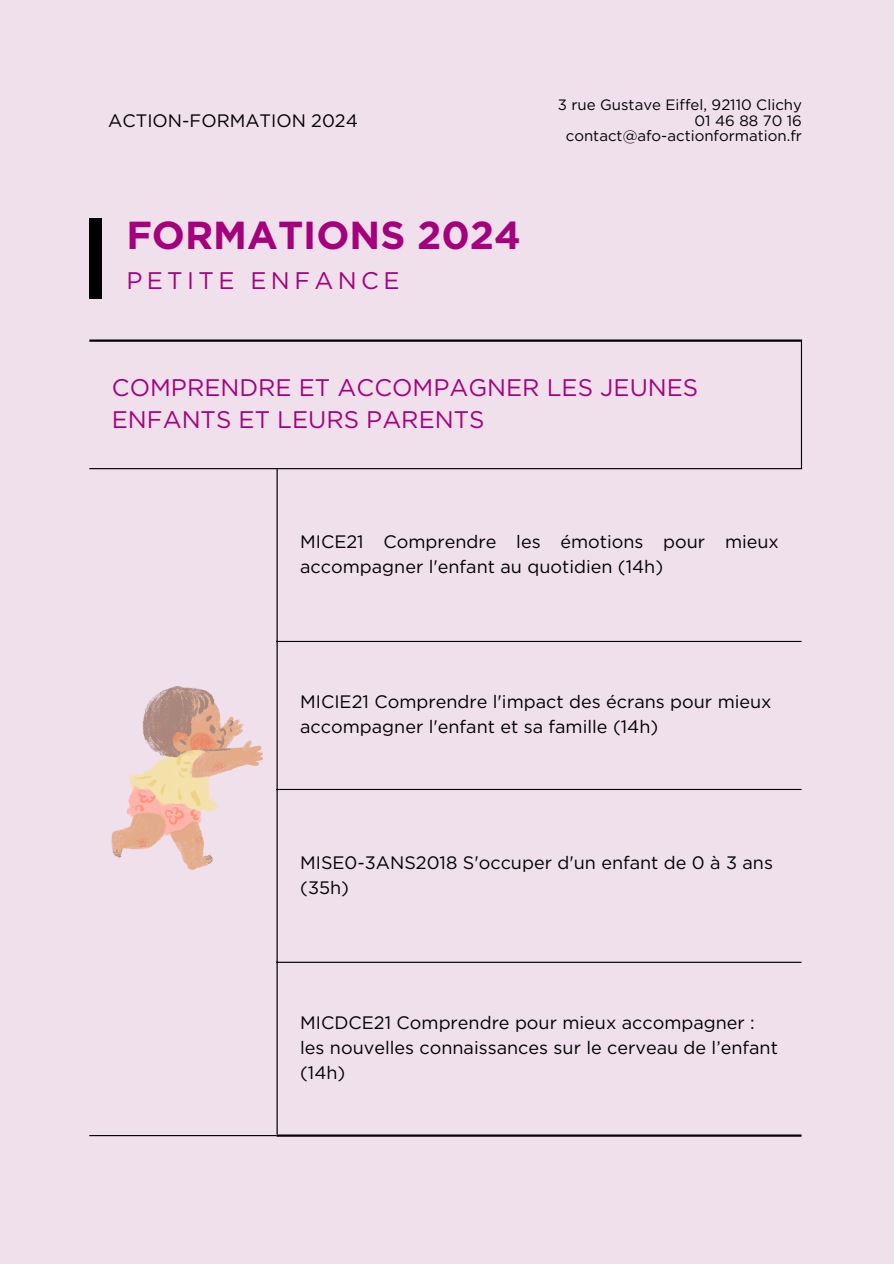
<style>
.page{position:relative;width:894px;height:1264px;background:#fff}
.page>*{position:absolute;margin:0;border:0;box-sizing:border-box;transform-origin:0 0}
.t1{font:700 39px "Gotham";color:#a5017c}
.t2{font:24px/32.7px "Gotham";color:#a5017c}
.t3{font:24px "Gotham";letter-spacing:.185em;color:#a5017c}
.t4{font:18px/24.8px "Gotham";color:#000}
.t5{font:15px/15.8px "Gotham";color:#000;text-align:right}
</style>
<div class="page">
<div style="left:0;top:0;width:893px;height:1263px;background:#efe0eb"></div>
<hr style="left:276px;top:469px;width:1px;height:665px;background:#000">
<hr style="left:800px;top:342px;width:1px;height:126px;background:#000">
<hr style="left:89px;top:468px;width:712px;height:1px;background:#000">
<hr style="left:276px;top:641px;width:525px;height:1px;background:#000">
<hr style="left:276px;top:789px;width:525px;height:1px;background:#000">
<hr style="left:276px;top:961px;width:525px;height:1px;background:#000">
<hr style="left:89px;top:1134px;width:187px;height:2px;background:#000">
<hr style="left:89px;top:339px;width:712px;height:3px;background:#000">
<hr style="left:276px;top:1134px;width:525px;height:2px;background:#000">
<div style="left:89px;top:218px;width:13px;height:80px;background:#000"></div>
<img style="left:111px;top:687px;width:151px;height:182px">
<p class="t4" style="left:108px;top:108px;width:251px">ACTION-FORMATION 2024</p>
<p class="t1" style="left:126px;top:211px;width:396px">FORMATIONS 2024</p>
<p class="t3" style="left:126px;top:265px;width:275px">PETITE ENFANCE</p>
<p class="t5" style="left:557px;top:97px;width:246px">3 rue Gustave Eiffel, 92110 Clichy<br>01 46 88 70 16 contact@afo-actionformation.fr</p>
<h3 class="t2" style="left:112px;top:371px;width:587px">COMPRENDRE ET ACCOMPAGNER LES JEUNES<br>ENFANTS ET LEURS PARENTS</h3>
<h1 class="t4" style="left:300px;top:529px;width:480px">MICE21 Comprendre les émotions pour mieux accompagner l'enfant au quotidien (14h)</h1>
<h2 class="t4" style="left:300px;top:689px;width:473px">MICIE21 Comprendre l'impact des écrans pour mieux accompagner l'enfant et sa famille (14h)</h2>
<p class="t4" style="left:300px;top:850px;width:474px">MISE0-3ANS2018 S'occuper d'un enfant de 0 à 3 ans</p>
<p class="t4" style="left:300px;top:874px;width:50px">(35h)</p>
<p class="t4" style="left:300px;top:1010px;width:479px">MICDCE21 Comprendre pour mieux accompagner : les nouvelles connaissances sur le cerveau de l’enfant (14h)</p>
</div>
